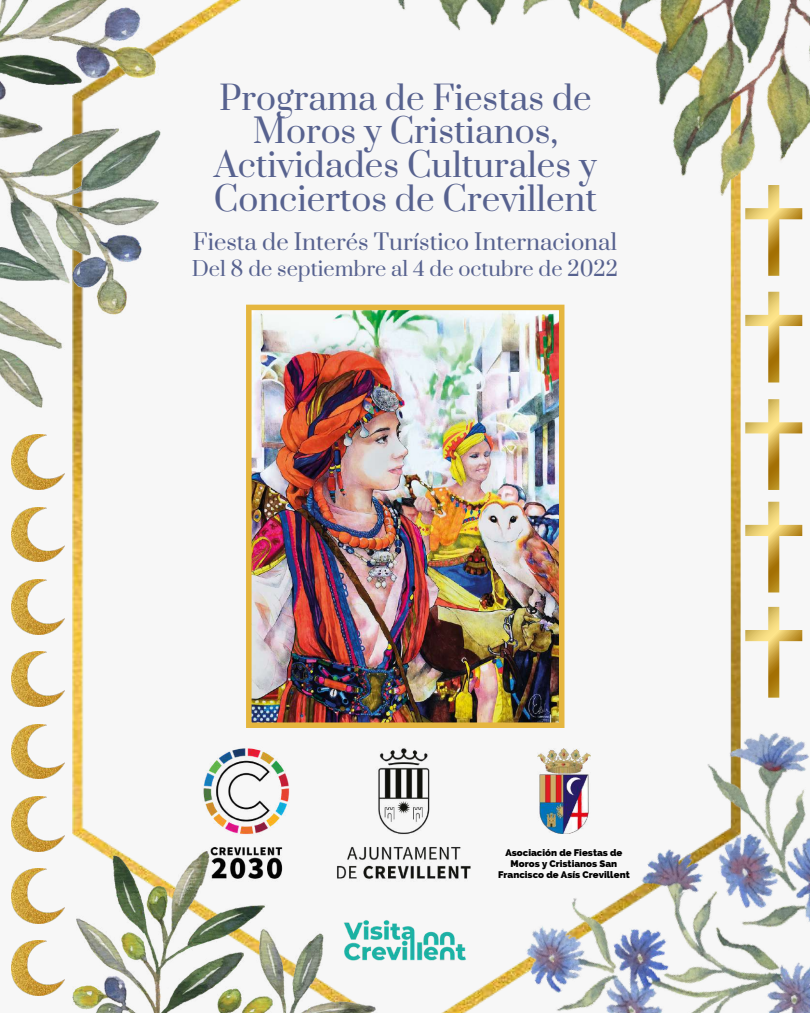
<style>
.page{position:relative;width:810px;height:1013px;background:#fff}
.page>*{position:absolute;margin:0;border:0;box-sizing:border-box;transform-origin:0 0}
.t1{font:33px/33.8px "Prata";color:#57628f;text-align:center}
.t2{font:22px "Prata";color:#57628f}
.t3{font:20px "Prata";color:#57628f}
.t4{font:800 9.6px/11.2px "Raleway";color:#000;text-align:center}
</style>
<div class="page">
<div style="left:0;top:0;width:810px;height:1012px;background:#f7f7f7"></div>
<img style="left:72px;top:0;width:669px;height:1012px">
<img style="left:0;top:0;width:161px;height:407px">
<img style="left:294px;top:0;width:516px;height:269px">
<img style="left:476px;top:633px;width:334px;height:379px">
<img style="left:11px;top:435px;width:54px;height:54px">
<img style="left:11px;top:507px;width:54px;height:55px">
<img style="left:11px;top:579px;width:54px;height:55px">
<img style="left:11px;top:651px;width:54px;height:55px">
<img style="left:11px;top:724px;width:54px;height:54px">
<img style="left:11px;top:796px;width:54px;height:55px">
<img style="left:11px;top:868px;width:54px;height:55px">
<img style="left:11px;top:940px;width:54px;height:55px">
<svg style="left:745px;top:185px;width:57px;height:91px"></svg>
<svg style="left:745px;top:292px;width:57px;height:90px"></svg>
<svg style="left:745px;top:399px;width:57px;height:91px"></svg>
<svg style="left:745px;top:501px;width:57px;height:91px"></svg>
<svg style="left:745px;top:607px;width:57px;height:90px"></svg>
<img style="left:72px;top:850px;width:359px;height:162px">
<img style="left:336px;top:736px;width:135px;height:152px">
<img style="left:198px;top:736px;width:96px;height:156px">
<img style="left:537px;top:748px;width:54px;height:85px">
<img style="left:246px;top:304px;width:318px;height:424px">
<img style="left:324px;top:888px;width:162px;height:109px">
<p class="t1" style="left:214px;top:82px;width:385px">Programa de Fiestas de<br>Moros y Cristianos,<br>Actividades Culturales y<br>Conciertos de Crevillent</p>
<p class="t2" style="left:193px;top:228px;width:426px">Fiesta de Interés Turístico Internacional</p>
<p class="t3" style="left:192px;top:256px;width:428px">Del 8 de septiembre al 4 de octubre de 2022</p>
<p class="t4" style="left:498px;top:846px;width:133px">Asociación de Fiestas de<br>Moros y Cristianos San<br>Francisco de Asís Crevillent</p>
</div>
